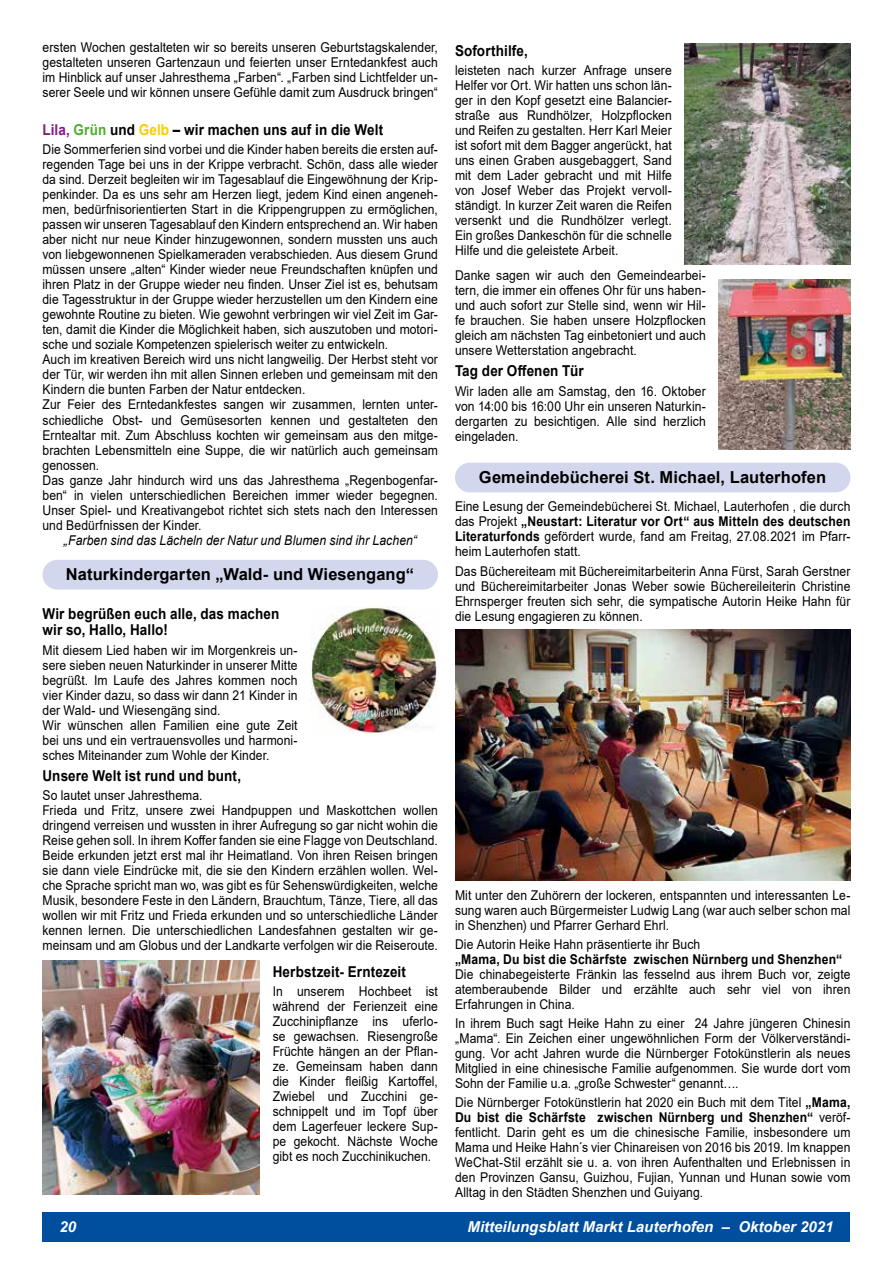
<style>
.page{position:relative;width:893px;height:1263px;background:#fff}
.page>*{position:absolute;margin:0;border:0;box-sizing:border-box;transform-origin:0 0}
.t1{font:700 16.5px "Arial";letter-spacing:.005em;color:#000}
.t2{font:700 15px/16.8px "Arial";letter-spacing:.01em;color:#000;scale:.9 1}
.t3{font:italic 700 15px "Arial";color:#fff}
.t4{font:13.5px/15px "Arial";letter-spacing:.005em;color:#000;text-align:justify;scale:.9 1}
.t5{font:italic 13.5px "Arial";letter-spacing:.005em;color:#000;scale:.9 1}
.t6{font:700 13.5px "Arial";letter-spacing:.015em;color:#000;scale:.9 1}
.s1{color:#821b81}
.s2{color:#50ae2f}
.s3{color:#feca00}
.s4{font-weight:700}
</style>
<div class="page">
<div style="left:43px;top:1212px;width:807px;height:30px;background:#004e9e"></div>
<div style="left:43px;top:560px;width:395px;height:30px;background:#d2d7ee;border-radius:15px"></div>
<img style="left:310px;top:606px;width:128px;height:128px">
<img style="left:43px;top:960px;width:217px;height:234px">
<img style="left:685px;top:44px;width:165px;height:221px">
<img style="left:719px;top:279px;width:131px;height:170px">
<div style="left:455px;top:463px;width:395px;height:29px;background:#d2d7ee;border-radius:15px"></div>
<img style="left:455px;top:629px;width:395px;height:251px">
<p class="t4" style="left:43px;top:40px;width:441px">ersten Wochen gestalteten wir so bereits unseren Geburtstagskalender, gestalteten unseren Gartenzaun und feierten unser Erntedankfest auch im Hinblick auf unser Jahresthema „Farben“. „Farben sind Lichtfelder un&shy;serer Seele und wir können unsere Gefühle damit zum Ausdruck bringen“</p>
<p class="t2" style="left:43px;top:122px;width:380px"><span class="s1">Lila,</span> <span class="s2">Grün</span> und <span class="s3">Gelb</span> – wir machen uns auf in die Welt</p>
<p class="t4" style="left:43px;top:142px;width:441px;text-align:left">Die Sommerferien sind vorbei und die Kinder haben bereits die ersten auf&shy;regenden Tage bei uns in der Krippe verbracht. Schön, dass alle wieder da sind. Derzeit begleiten wir im Tagesablauf die Eingewöhnung der Krip&shy;penkinder. Da es uns sehr am Herzen liegt, jedem Kind einen angeneh&shy;men, bedürfnisorientierten Start in die Krippengruppen zu ermöglichen, passen wir unseren Tagesablauf den Kindern entsprechend an. Wir haben aber nicht nur neue Kinder hinzugewonnen, sondern mussten uns auch von liebgewonnenen Spielkameraden verabschieden. Aus diesem Grund müssen unsere „alten“ Kinder wieder neue Freundschaften knüpfen und ihren Platz in der Gruppe wieder neu finden. Unser Ziel ist es, behutsam die Tagesstruktur in der Gruppe wieder herzustellen um den Kindern eine gewohnte Routine zu bieten. Wie gewohnt verbringen wir viel Zeit im Gar&shy;ten, damit die Kinder die Möglichkeit haben, sich auszutoben und motori&shy;sche und soziale Kompetenzen spielerisch weiter zu entwickeln.<br>Auch im kreativen Bereich wird uns nicht langweilig. Der Herbst steht vor der Tür, wir werden ihn mit allen Sinnen erleben und gemeinsam mit den Kindern die bunten Farben der Natur entdecken.<br>Zur Feier des Erntedankfestes sangen wir zusammen, lernten unter&shy;schiedliche Obst- und Gemüsesorten kennen und gestalteten den Erntealtar mit. Zum Abschluss kochten wir gemeinsam aus den mitge&shy;brachten Lebensmitteln eine Suppe, die wir natürlich auch gemeinsam genossen.<br>Das ganze Jahr hindurch wird uns das Jahresthema „Regenbogenfar&shy;ben“ in vielen unterschiedlichen Bereichen immer wieder begegnen.<br>Unser Spiel- und Kreativangebot richtet sich stets nach den Interessen und Bedürfnissen der Kinder.</p>
<p class="t5" style="left:64px;top:531px;width:394px">„Farben sind das Lächeln der Natur und Blumen sind ihr Lachen“</p>
<p class="t1" style="left:66px;top:563px;width:350px">Naturkindergarten „Wald- und Wiesengang“</p>
<p class="t2" style="left:43px;top:605px;width:265px">Wir begrüßen euch alle, das machen wir so, Hallo, Hallo!</p>
<p class="t4" style="left:43px;top:642px;width:285px;text-align:left">Mit diesem Lied haben wir im Morgenkreis un&shy;sere sieben neuen Naturkinder in unserer Mitte begrüßt. Im Laufe des Jahres kommen noch vier Kinder dazu, so dass wir dann 21 Kinder in der Wald- und Wiesengäng sind.<br>Wir wünschen allen Familien eine gute Zeit bei uns und ein vertrauensvolles und harmoni&shy;sches Miteinander zum Wohle der Kinder.</p>
<p class="t2" style="left:43px;top:767px;width:222px">Unsere Welt ist rund und bunt,</p>
<p class="t4" style="left:43px;top:787px;width:441px;text-align:left">So lautet unser Jahresthema.<br>Frieda und Fritz, unsere zwei Handpuppen und Maskottchen wollen dringend verreisen und wussten in ihrer Aufregung so gar nicht wohin die Reise gehen soll. In ihrem Koffer fanden sie eine Flagge von Deutschland.<br>Beide erkunden jetzt erst mal ihr Heimatland. Von ihren Reisen bringen sie dann viele Eindrücke mit, die sie den Kindern erzählen wollen. Wel&shy;che Sprache spricht man wo, was gibt es für Sehenswürdigkeiten, welche Musik, besondere Feste in den Ländern, Brauchtum, Tänze, Tiere, all das wollen wir mit Fritz und Frieda erkunden und so unterschiedliche Länder kennen lernen. Die unterschiedlichen Landesfahnen gestalten wir ge&shy;meinsam und am Globus und der Landkarte verfolgen wir die Reiseroute.</p>
<p class="t2" style="left:273px;top:963px;width:150px">Herbstzeit- Erntezeit</p>
<p class="t4" style="left:273px;top:984px;width:185px">In unserem Hochbeet ist während der Ferienzeit eine Zucchinipflanze ins uferlo&shy;se gewachsen. Riesengroße Früchte hängen an der Pflan&shy;ze. Gemeinsam haben dann die Kinder fleißig Kartoffel, Zwiebel und Zucchini ge&shy;schnippelt und im Topf über dem Lagerfeuer leckere Sup&shy;pe gekocht. Nächste Woche gibt es noch Zucchinikuchen.</p>
<p class="t2" style="left:455px;top:42px;width:82px">Soforthilfe,</p>
<p class="t4" style="left:455px;top:63px;width:242px">leisteten nach kurzer Anfrage unsere Helfer vor Ort. Wir hatten uns schon län&shy;ger in den Kopf gesetzt eine Balancier&shy;straße aus Rundhölzer, Holzpflocken und Reifen zu gestalten. Herr Karl Meier ist sofort mit dem Bagger angerückt, hat uns einen Graben ausgebaggert, Sand mit dem Lader gebracht und mit Hilfe von Josef Weber das Projekt vervoll&shy;ständigt. In kurzer Zeit waren die Reifen versenkt und die Rundhölzer verlegt.<br>Ein großes Dankeschön für die schnelle Hilfe und die geleistete Arbeit.</p>
<p class="t4" style="left:455px;top:268px;width:280px">Danke sagen wir auch den Gemeindearbei&shy;tern, die immer ein offenes Ohr für uns haben&shy;und auch sofort zur Stelle sind, wenn wir Hil&shy;fe brauchen. Sie haben unsere Holzpflocken gleich am nächsten Tag einbetoniert und auch unsere Wetterstation angebracht.</p>
<p class="t2" style="left:455px;top:363px;width:145px">Tag der Offenen Tür</p>
<p class="t4" style="left:455px;top:383px;width:280px">Wir laden alle am Samstag, den 16. Oktober von 14:00 bis 16:00 Uhr ein unseren Naturkin&shy;dergarten zu besichtigen. Alle sind herzlich eingeladen.</p>
<p class="t1" style="left:479px;top:466px;width:349px">Gemeindebücherei St. Michael, Lauterhofen</p>
<p class="t4" style="left:455px;top:499px;width:441px">Eine Lesung der Gemeindebücherei St. Michael, Lauterhofen , die durch das Projekt <span class="s4">„Neustart: Literatur vor Ort“ aus Mitteln des deutschen Literaturfonds</span> gefördert wurde, fand am Freitag, 27.08.2021 im Pfarr&shy;heim Lauterhofen statt.</p>
<p class="t4" style="left:455px;top:563px;width:441px">Das Büchereiteam mit Büchereimitarbeiterin Anna Fürst, Sarah Gerstner und Büchereimitarbeiter Jonas Weber sowie Büchereileiterin Christine Ehrnsperger freuten sich sehr, die sympatische Autorin Heike Hahn für die Lesung engagieren zu können.</p>
<p class="t4" style="left:455px;top:887px;width:441px">Mit unter den Zuhörern der lockeren, entspannten und interessanten Le&shy;sung waren auch Bürgermeister Ludwig Lang (war auch selber schon mal in Shenzhen) und Pfarrer Gerhard Ehrl.</p>
<p class="t4" style="left:455px;top:936px;width:274px">Die Autorin Heike Hahn präsentierte ihr Buch</p>
<p class="t6" style="left:455px;top:949px;width:432px">„Mama, Du bist die Schärfste zwischen Nürnberg und Shenzhen“</p>
<p class="t4" style="left:455px;top:966px;width:441px">Die chinabegeisterte Fränkin las fesselnd aus ihrem Buch vor, zeigte atemberaubende Bilder und erzählte auch sehr viel von ihren Erfahrungen in China.</p>
<p class="t4" style="left:455px;top:1016px;width:441px">In ihrem Buch sagt Heike Hahn zu einer 24 Jahre jüngeren Chinesin „Mama“. Ein Zeichen einer ungewöhnlichen Form der Völkerverständi&shy;gung. Vor acht Jahren wurde die Nürnberger Fotokünstlerin als neues Mitglied in eine chinesische Familie aufgenommen. Sie wurde dort vom Sohn der Familie u.a. „große Schwester“ genannt….</p>
<p class="t4" style="left:455px;top:1095px;width:441px">Die Nürnberger Fotokünstlerin hat 2020 ein Buch mit dem Titel <span class="s4">„Mama, Du bist die Schärfste zwischen Nürnberg und Shenzhen“</span> veröf&shy;fentlicht. Darin geht es um die chinesische Familie, insbesondere um Mama und Heike Hahn´s vier Chinareisen von 2016 bis 2019. Im knappen WeChat-Stil erzählt sie u. a. von ihren Aufenthalten und Erlebnissen in den Provinzen Gansu, Guizhou, Fujian, Yunnan und Hunan sowie vom Alltag in den Städten Shenzhen und Guiyang.</p>
<p class="t3" style="left:60px;top:1217px;width:18px">20</p>
<p class="t3" style="left:467px;top:1217px;width:367px">Mitteilungsblatt Markt Lauterhofen – Oktober 2021</p>
</div>
